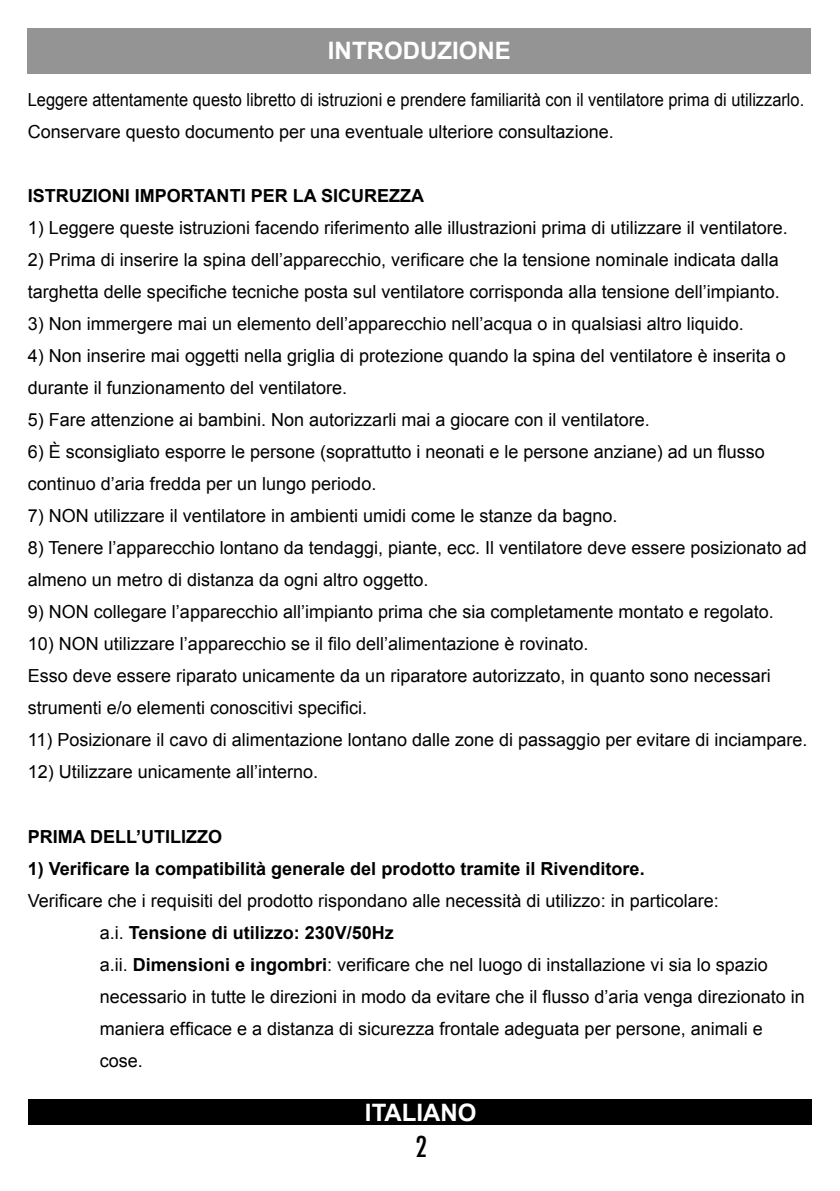
<style>
.page{position:relative;width:840px;height:1191px;background:#fff}
.page>*{position:absolute;margin:0;border:0;box-sizing:border-box;transform-origin:0 0}
.t1{font:500 condensed 28px "Futura";color:#000}
.t2{font:700 24px "Arial";color:#fff}
.t3{font:18px/32px "Arial";color:#000}
.t4{font:700 18px "Arial";color:#000}
.t5{font:18px "Arial";color:#000;scale:.91 1}
.s1{font-weight:400}
.s2{font-weight:700}
</style>
<div class="page">
<div style="left:28px;top:1099px;width:783px;height:25px;background:#000"></div>
<div style="left:28px;top:28px;width:782px;height:45px;background:#949494"></div>
<p class="t2" style="left:328px;top:35px;width:184px">INTRODUZIONE</p>
<p class="t5" style="left:28px;top:88px;width:854px">Leggere attentamente questo libretto di istruzioni e prendere familiarità con il ventilatore prima di utilizzarlo.</p>
<p class="t3" style="left:28px;top:116px;width:587px">Conservare questo documento per una eventuale ulteriore consultazione.</p>
<p class="t4" style="left:28px;top:184px;width:397px">ISTRUZIONI IMPORTANTI PER LA SICUREZZA</p>
<p class="t3" style="left:28px;top:212px;width:761px">1) Leggere queste istruzioni facendo riferimento alle illustrazioni prima di utilizzare il ventilatore.</p>
<p class="t3" style="left:28px;top:244px;width:753px">2) Prima di inserire la spina dell’apparecchio, verificare che la tensione nominale indicata dalla targhetta delle specifiche tecniche posta sul ventilatore corrisponda alla tensione dell’impianto.</p>
<p class="t3" style="left:28px;top:308px;width:717px">3) Non immergere mai un elemento dell’apparecchio nell’acqua o in qualsiasi altro liquido.</p>
<p class="t3" style="left:28px;top:340px;width:759px">4) Non inserire mai oggetti nella griglia di protezione quando la spina del ventilatore è inserita o durante il funzionamento del ventilatore.</p>
<p class="t3" style="left:28px;top:404px;width:623px">5) Fare attenzione ai bambini. Non autorizzarli mai a giocare con il ventilatore.</p>
<p class="t3" style="left:28px;top:436px;width:738px">6) È sconsigliato esporre le persone (soprattutto i neonati e le persone anziane) ad un flusso continuo d’aria fredda per un lungo periodo.</p>
<p class="t3" style="left:28px;top:500px;width:591px">7) NON utilizzare il ventilatore in ambienti umidi come le stanze da bagno.</p>
<p class="t3" style="left:28px;top:532px;width:780px">8) Tenere l’apparecchio lontano da tendaggi, piante, ecc. Il ventilatore deve essere posizionato ad almeno un metro di distanza da ogni altro oggetto.</p>
<p class="t3" style="left:28px;top:596px;width:747px">9) NON collegare l’apparecchio all’impianto prima che sia completamente montato e regolato.</p>
<p class="t3" style="left:28px;top:628px;width:562px">10) NON utilizzare l’apparecchio se il filo dell’alimentazione è rovinato.</p>
<p class="t3" style="left:28px;top:660px;width:744px">Esso deve essere riparato unicamente da un riparatore autorizzato, in quanto sono necessari strumenti e/o elementi conoscitivi specifici.</p>
<p class="t3" style="left:28px;top:724px;width:781px">11) Posizionare il cavo di alimentazione lontano dalle zone di passaggio per evitare di inciampare.</p>
<p class="t3" style="left:28px;top:756px;width:292px">12) Utilizzare unicamente all’interno.</p>
<p class="t4" style="left:28px;top:824px;width:196px">PRIMA DELL’UTILIZZO</p>
<p class="t4" style="left:28px;top:856px;width:618px">1) Verificare la compatibilità generale del prodotto tramite il Rivenditore.</p>
<p class="t3" style="left:28px;top:884px;width:692px">Verificare che i requisiti del prodotto rispondano alle necessità di utilizzo: in particolare:</p>
<p class="t4" style="left:100px;top:920px;width:295px"><span class="s1">a.i.</span> Tensione di utilizzo: 230V/50Hz</p>
<p class="t3" style="left:100px;top:948px;width:706px">a.ii. <span class="s2">Dimensioni e ingombri</span>: verificare che nel luogo di installazione vi sia lo spazio necessario in tutte le direzioni in modo da evitare che il flusso d’aria venga direzionato in maniera efficace e a distanza di sicurezza frontale adeguata per persone, animali e cose.</p>
<h2 class="t2" style="left:365px;top:1096px;width:113px">ITALIANO</h2>
<h1 class="t1" style="left:415px;top:1128px;width:13px">2</h1>
</div>
